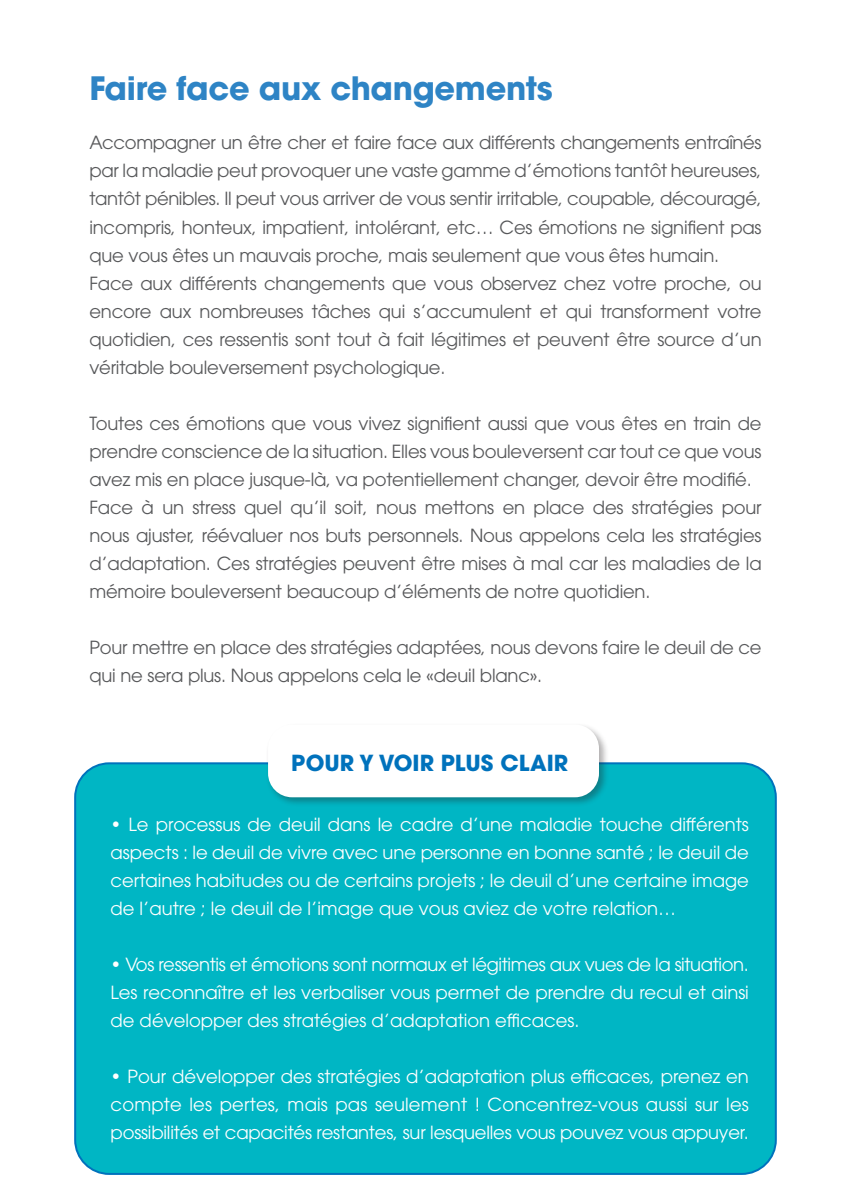
<style>
.page{position:relative;width:851px;height:1191px;background:#fff}
.page>*{position:absolute;margin:0;border:0;box-sizing:border-box;transform-origin:0 0}
.t1{font:700 32px "ITC Avant Garde Std";letter-spacing:-.01em;color:#2e84c5}
.t2{font:700 22px "ITC Avant Garde Std";color:#0072bc}
.t3{font:18px/28px "ITC Avant Garde Std";letter-spacing:-.01em;color:#57585a;text-align:justify}
.t4{font:18px/28px "ITC Avant Garde Std";color:#fff;text-align:justify}
</style>
<div class="page">
<div style="left:75px;top:763px;width:700px;height:410px;background:#00b6c4;border-radius:34px"></div>
<div style="left:266px;top:722px;width:343px;height:85px;background:#231f20;opacity:.35"></div>
<div style="left:268px;top:724px;width:331px;height:73px;background:#fff;border-radius:24px"></div>
<p class="t1" style="left:89px;top:67px;width:465px">Faire face aux changements</p>
<p class="t3" style="left:89px;top:129px;width:673px">Accompagner un être cher et faire face aux différents changements entraînés par la maladie peut provoquer une vaste gamme d’émotions tantôt heureuses, tantôt pénibles. Il peut vous arriver de vous sentir irritable, coupable, découragé, incompris, honteux, impatient, intolérant, etc… Ces émotions ne signifient pas que vous êtes un mauvais proche, mais seulement que vous êtes humain.</p>
<p class="t3" style="left:89px;top:269px;width:673px">Face aux différents changements que vous observez chez votre proche, ou encore aux nombreuses tâches qui s’accumulent et qui transforment votre quotidien, ces ressentis sont tout à fait légitimes et peuvent être source d’un véritable bouleversement psychologique.</p>
<p class="t3" style="left:89px;top:409px;width:673px">Toutes ces émotions que vous vivez signifient aussi que vous êtes en train de prendre conscience de la situation. Elles vous bouleversent car tout ce que vous avez mis en place jusque-là, va potentiellement changer, devoir être modifié.</p>
<p class="t3" style="left:89px;top:493px;width:673px">Face à un stress quel qu’il soit, nous mettons en place des stratégies pour nous ajuster, réévaluer nos buts personnels. Nous appelons cela les stratégies d’adaptation. Ces stratégies peuvent être mises à mal car les maladies de la mémoire bouleversent beaucoup d’éléments de notre quotidien.</p>
<p class="t3" style="left:89px;top:633px;width:673px">Pour mettre en place des stratégies adaptées, nous devons faire le deuil de ce qui ne sera plus. Nous appelons cela le «deuil blanc».</p>
<p class="t2" style="left:291px;top:748px;width:278px">POUR Y VOIR PLUS CLAIR</p>
<p class="t4" style="left:111px;top:810px;width:639px">• Le processus de deuil dans le cadre d’une maladie touche différents aspects : le deuil de vivre avec une personne en bonne santé ; le deuil de certaines habitudes ou de certains projets ; le deuil d’une certaine image de l’autre ; le deuil de l’image que vous aviez de votre relation…</p>
<p class="t4" style="left:111px;top:950px;width:639px">• Vos ressentis et émotions sont normaux et légitimes aux vues de la situation.<br>Les reconnaître et les verbaliser vous permet de prendre du recul et ainsi de développer des stratégies d’adaptation efficaces.</p>
<p class="t4" style="left:111px;top:1062px;width:639px">• Pour développer des stratégies d’adaptation plus efficaces, prenez en compte les pertes, mais pas seulement ! Concentrez-vous aussi sur les possibilités et capacités restantes, sur lesquelles vous pouvez vous appuyer.</p>
</div>
